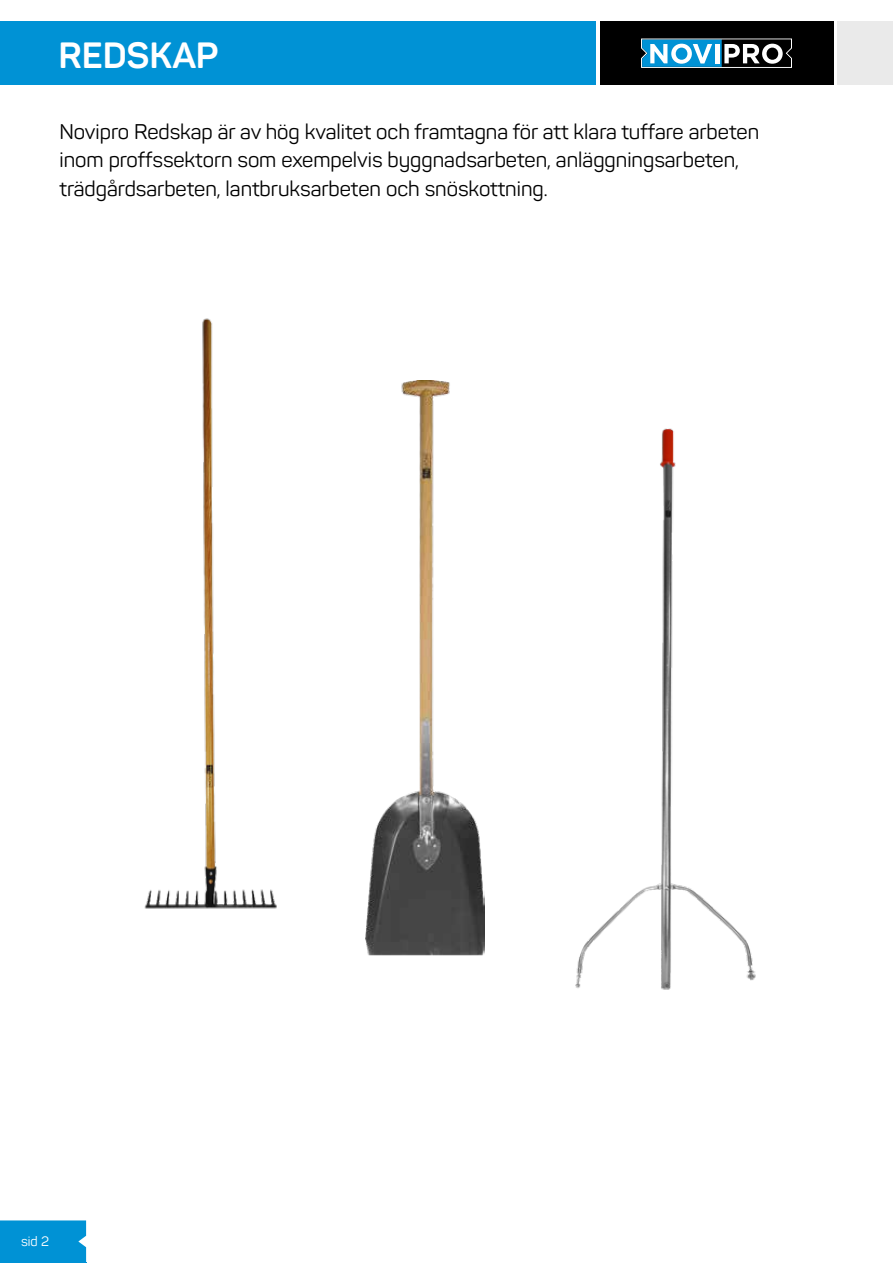
<style>
.page{position:relative;width:893px;height:1263px;background:#fff}
.page>*{position:absolute;margin:0;border:0;box-sizing:border-box;transform-origin:0 0}
.t1{font:700 36px "Panton";color:#fff}
.t2{font:21px/28.3px "Panton";color:#000}
.t3{font:13.5px "Panton";color:#fff}
</style>
<div class="page">
<hr style="left:0;top:1262px;width:86px;height:1px;background:#0092d5">
<div style="left:0;top:1220px;width:86px;height:42px;background:#0092d5"></div>
<div style="left:0;top:21px;width:595px;height:64px;background:#0092d5"></div>
<div style="left:600px;top:21px;width:233px;height:64px;background:#000"></div>
<svg style="left:641px;top:39px;width:151px;height:29px"></svg>
<div style="left:838px;top:21px;width:55px;height:64px;background:#eaeaea"></div>
<img style="left:365px;top:380px;width:119px;height:576px">
<img style="left:144px;top:318px;width:133px;height:591px">
<img style="left:575px;top:428px;width:181px;height:562px">
<h1 class="t1" style="left:58px;top:33px;width:162px">REDSKAP</h1>
<p class="t2" style="left:60px;top:117px;width:701px">Novipro Redskap är av hög kvalitet och framtagna för att klara tuffare arbeten inom proffssektorn som exempelvis byggnadsarbeten, anläggningsarbeten, trädgårdsarbeten, lantbruksarbeten och snöskottning.</p>
<p class="t3" style="left:21px;top:1233px;width:29px">sid 2</p>
</div>
